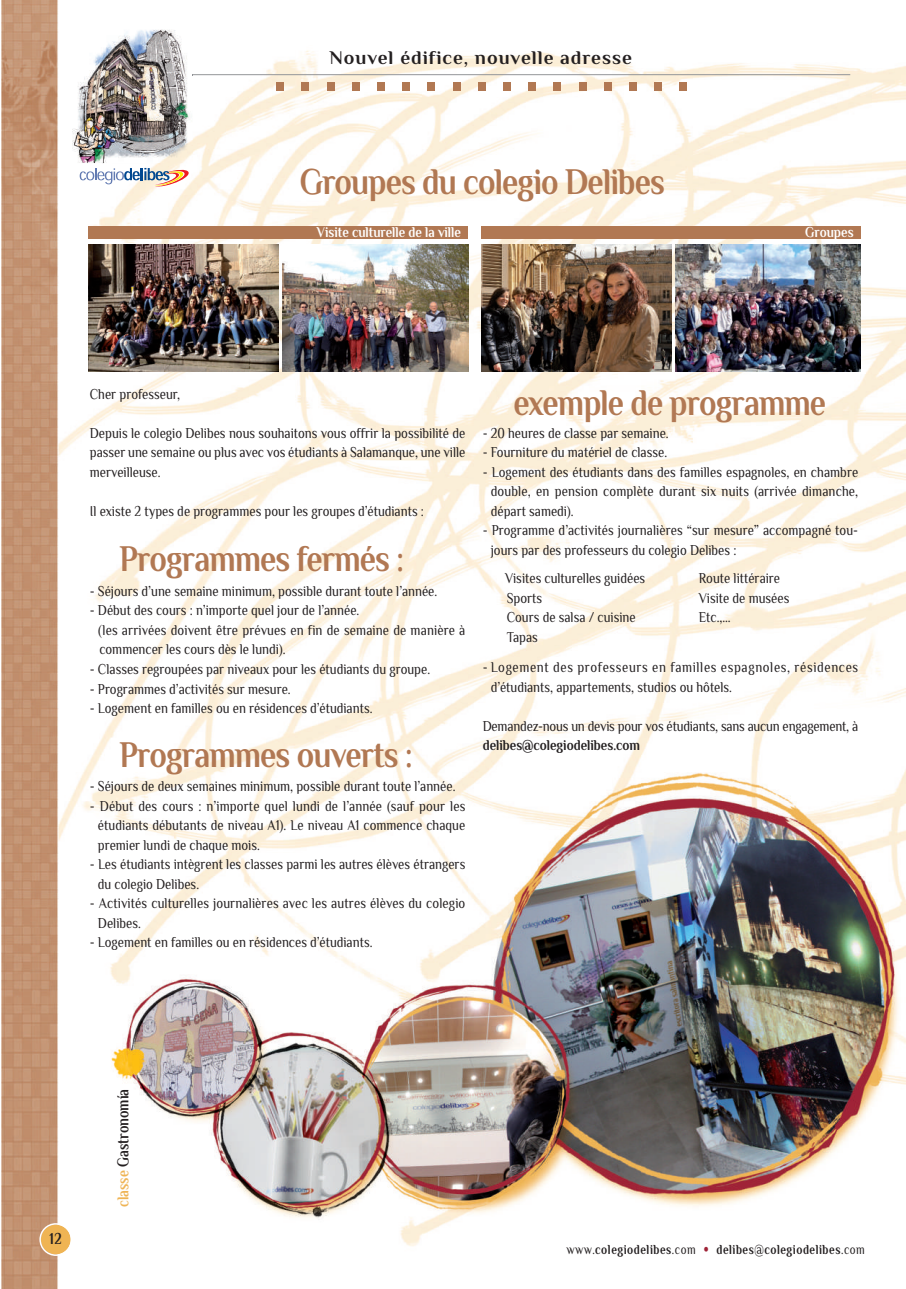
<style>
.page{position:relative;width:906px;height:1289px;background:#fff}
.page>*{position:absolute;margin:0;border:0;box-sizing:border-box;transform-origin:0 0}
.t1{font:700 37.5px "Philosopher";letter-spacing:-.025em;color:#b17853;scale:.85 1}
.t2{font:700 19.35px "Philosopher";letter-spacing:.05em;color:#231f20}
.t3{font:700 16.5px "Philosopher";color:#231f20;scale:.82 1}
.t4{font:15px/19.5px "Philosopher";color:#231f20;scale:.85 1}
.t5{font:15px/19.5px "Philosopher";letter-spacing:.05em;color:#231f20;scale:.85 1}
.t6{font:700 15px "Philosopher";color:#fff;scale:.85 1}
.t7{font:700 15px "Philosopher";color:#231f20;scale:.85 1}
.t8{font:700 13.8px "Philosopher";letter-spacing:.05em;color:#231f20;scale:.8 1}
.s1{color:#efb454}
.s2{font-weight:400}
.s3{font-family:"Frutiger";font-weight:400;color:#9f2337}
</style>
<div class="page">
<img style="left:1px;top:0;width:905px;height:1288px">
<hr style="left:192px;top:74px;width:658px;height:1px;background:#939598">
<div style="left:276px;top:82px;width:8px;height:8px;background:#b17853"></div>
<div style="left:301px;top:82px;width:8px;height:8px;background:#b17853"></div>
<div style="left:327px;top:82px;width:7px;height:8px;background:#b17853"></div>
<div style="left:352px;top:82px;width:8px;height:8px;background:#b17853"></div>
<div style="left:377px;top:82px;width:8px;height:8px;background:#b17853"></div>
<div style="left:402px;top:82px;width:8px;height:8px;background:#b17853"></div>
<div style="left:427px;top:82px;width:8px;height:8px;background:#b17853"></div>
<div style="left:453px;top:82px;width:7px;height:8px;background:#b17853"></div>
<div style="left:478px;top:82px;width:7px;height:8px;background:#b17853"></div>
<div style="left:503px;top:82px;width:8px;height:8px;background:#b17853"></div>
<div style="left:528px;top:82px;width:8px;height:8px;background:#b17853"></div>
<div style="left:553px;top:82px;width:8px;height:8px;background:#b17853"></div>
<div style="left:579px;top:82px;width:7px;height:8px;background:#b17853"></div>
<div style="left:604px;top:82px;width:7px;height:8px;background:#b17853"></div>
<div style="left:629px;top:82px;width:8px;height:8px;background:#b17853"></div>
<div style="left:654px;top:82px;width:8px;height:8px;background:#b17853"></div>
<div style="left:679px;top:82px;width:8px;height:8px;background:#b17853"></div>
<img style="left:72px;top:18px;width:121px;height:145px">
<svg style="left:80px;top:168px;width:109px;height:19px"></svg>
<img style="left:676px;top:244px;width:185px;height:127px">
<div style="left:481px;top:226px;width:380px;height:13px;background:#b17853"></div>
<img style="left:282px;top:244px;width:186px;height:127px">
<img style="left:481px;top:244px;width:190px;height:127px">
<img style="left:89px;top:244px;width:189px;height:127px">
<div style="left:89px;top:226px;width:379px;height:13px;background:#b17853"></div>
<svg style="left:39px;top:1223px;width:33px;height:32px"></svg>
<p class="t2" style="left:330px;top:47px;width:304px">Nouvel édifice, nouvelle adresse</p>
<h1 class="t1" style="left:300px;top:161px;width:431px">Groupes du colegio Delibes</h1>
<p class="t6" style="left:317px;top:224px;width:171px">Visite culturelle de la ville</p>
<p class="t6" style="left:805px;top:224px;width:59px">Groupes</p>
<p class="t4" style="left:90px;top:384px;width:108px">Cher professeur,</p>
<p class="t4" style="left:90px;top:423px;width:443px;text-align:justify">Depuis le colegio Delibes nous souhaitons vous offrir la possibilité de passer une semaine ou plus avec vos étudiants à Salamanque, une ville merveilleuse.</p>
<p class="t4" style="left:90px;top:501px;width:394px">Il existe 2 types de programmes pour les groupes d’étudiants :</p>
<h1 class="t1" style="left:119px;top:539px;width:336px">Programmes fermés :</h1>
<p class="t4" style="left:90px;top:581px;width:410px">- Séjours d’une semaine minimum, possible durant toute l’année.</p>
<p class="t4" style="left:98px;top:601px;width:434px;text-indent:-8px">- Début des cours : n’importe quel jour de l’année.<br>(les arrivées doivent être prévues en fin de semaine de manière à commencer les cours dès le lundi).</p>
<p class="t4" style="left:90px;top:659px;width:402px">- Classes regroupées par niveaux pour les étudiants du groupe.</p>
<p class="t4" style="left:90px;top:679px;width:238px">- Programmes d’activités sur mesure.</p>
<p class="t4" style="left:90px;top:698px;width:334px">- Logement en familles ou en résidences d’étudiants.</p>
<h1 class="t1" style="left:119px;top:735px;width:346px">Programmes ouverts :</h1>
<p class="t4" style="left:90px;top:776px;width:432px">- Séjours de deux semaines minimum, possible durant toute l’année.</p>
<p class="t4" style="left:98px;top:796px;width:434px;text-align:justify;text-indent:-8px">- Début des cours : n’importe quel lundi de l’année (sauf pour les étudiants débutants de niveau A1). Le niveau A1 commence chaque premier lundi de chaque mois.</p>
<p class="t4" style="left:98px;top:854px;width:434px;text-indent:-8px">- Les étudiants intègrent les classes parmi les autres élèves étrangers du colegio Delibes.</p>
<p class="t4" style="left:98px;top:893px;width:434px;text-indent:-8px">- Activités culturelles journalières avec les autres élèves du colegio<br>Delibes.</p>
<p class="t4" style="left:90px;top:932px;width:334px">- Logement en familles ou en résidences d’étudiants.</p>
<h1 class="t1" style="left:513px;top:382px;width:369px">exemple de programme</h1>
<p class="t4" style="left:483px;top:423px;width:220px">- 20 heures de classe par semaine.</p>
<p class="t4" style="left:483px;top:442px;width:218px">- Fourniture du matériel de classe.</p>
<p class="t4" style="left:491px;top:462px;width:434px;text-align:justify;text-indent:-8px">- Logement des étudiants dans des familles espagnoles, en chambre double, en pension complète durant six nuits (arrivée dimanche, départ samedi).</p>
<p class="t4" style="left:491px;top:521px;width:434px;text-indent:-8px">- Programme d’activités journalières “sur mesure” accompagné tou&shy;jours par des professeurs du colegio Delibes :</p>
<p class="t4" style="left:505px;top:569px;width:166px">Visites culturelles guidées</p>
<p class="t4" style="left:699px;top:569px;width:97px">Route littéraire</p>
<p class="t4" style="left:507px;top:588px;width:43px">Sports</p>
<p class="t4" style="left:699px;top:588px;width:108px">Visite de musées</p>
<p class="t4" style="left:507px;top:608px;width:153px">Cours de salsa / cuisine</p>
<p class="t4" style="left:699px;top:608px;width:39px">Etc.,…</p>
<p class="t4" style="left:507px;top:627px;width:38px">Tapas</p>
<p class="t5" style="left:491px;top:657px;width:434px;text-indent:-8px">- Logement des professeurs en familles espagnoles, résidences d’étudiants, appartements, studios ou hôtels.</p>
<p class="t4" style="left:483px;top:716px;width:443px">Demandez-nous un devis pour vos étudiants, sans aucun engagement, à</p>
<p class="t7" style="left:483px;top:737px;width:187px">delibes@colegiodelibes.com</p>
<p class="t3" style="left:50px;top:1229px;width:17px">12</p>
<p class="t3" style="left:114px;top:1206px;width:145px;rotate:-90deg"><span class="s1">classe</span> Gastronomía</p>
<p class="t8" style="left:566px;top:1242px;width:375px"><span class="s2">www.</span>colegiodelibes<span class="s2">.com</span> <span class="s3">•</span> delibes<span class="s2">@</span>colegiodelibes<span class="s2">.com</span></p>
</div>
